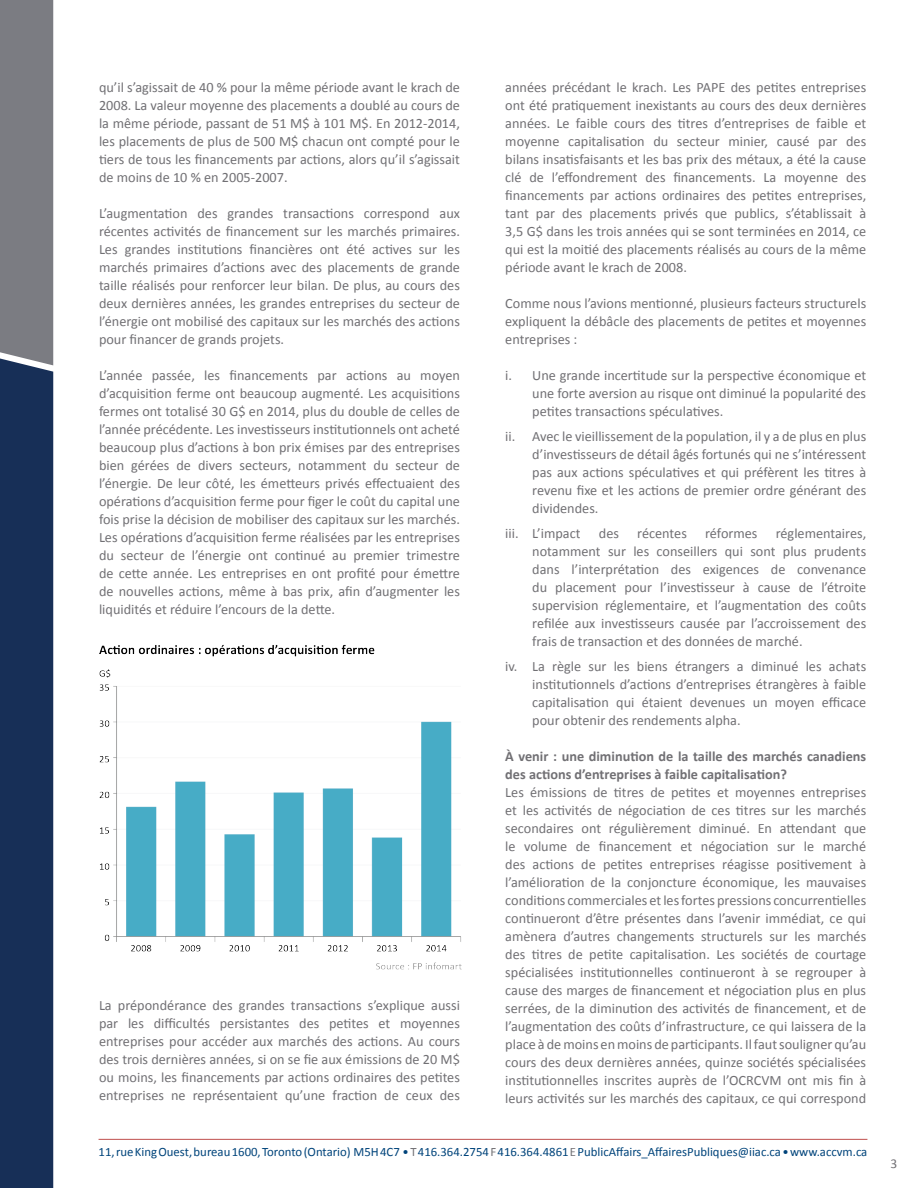
<style>
.page{position:relative;width:918px;height:1188px;background:#fff}
.page>*{position:absolute;margin:0;border:0;box-sizing:border-box;transform-origin:0 0}
.President_Letter{font:14.25px/18px "Calibri";color:#717074;text-align:justify}
.President_Letter-2{font:700 14.25px/18px "Calibri";color:#717074}
.t1{font:13.5px "Calibri";color:#717074}
.t2{font:12.75px "Calibri";color:#00447b}
.s1{color:#717074}
</style>
<div class="page">
<hr style="left:99px;top:1139px;width:768px;height:1px;background:#bf4f4d">
<div style="left:0;top:365px;width:53px;height:823px;background:#172f57"></div>
<div style="left:0;top:0;width:53px;height:365px;background:#7b7c82"></div>
<img style="left:99px;top:644px;width:362px;height:326px">
<p class="President_Letter" style="left:99px;top:79px;width:363px">qu’il s’agissait de 40 % pour la même période avant le krach de 2008. La valeur moyenne des placements a doublé au cours de la même période, passant de 51 M$ à 101 M$. En 2012-2014, les placements de plus de 500 M$ chacun ont compté pour le tiers de tous les financements par actions, alors qu’il s’agissait de moins de 10 % en 2005-2007.</p>
<p class="President_Letter" style="left:99px;top:205px;width:363px">L’augmentation des grandes transactions correspond aux récentes activités de financement sur les marchés primaires.<br>Les grandes institutions financières ont été actives sur les marchés primaires d’actions avec des placements de grande taille réalisés pour renforcer leur bilan. De plus, au cours des deux dernières années, les grandes entreprises du secteur de l’énergie ont mobilisé des capitaux sur les marchés des actions pour financer de grands projets.</p>
<p class="President_Letter" style="left:99px;top:367px;width:362px">L’année passée, les financements par actions au moyen d’acquisition ferme ont beaucoup augmenté. Les acquisitions fermes ont totalisé 30 G$ en 2014, plus du double de celles de l’année précédente. Les investisseurs institutionnels ont acheté beaucoup plus d’actions à bon prix émises par des entreprises bien gérées de divers secteurs, notamment du secteur de l’énergie. De leur côté, les émetteurs privés effectuaient des opérations d’acquisition ferme pour figer le coût du capital une fois prise la décision de mobiliser des capitaux sur les marchés.<br>Les opérations d’acquisition ferme réalisées par les entreprises du secteur de l’énergie ont continué au premier trimestre de cette année. Les entreprises en ont profité pour émettre de nouvelles actions, même à bas prix, afin d’augmenter les liquidités et réduire l’encours de la dette.</p>
<p class="President_Letter" style="left:99px;top:997px;width:362px">La prépondérance des grandes transactions s’explique aussi par les difficultés persistantes des petites et moyennes entreprises pour accéder aux marchés des actions. Au cours des trois dernières années, si on se fie aux émissions de 20 M$ ou moins, les financements par actions ordinaires des petites entreprises ne représentaient qu’une fraction de ceux des</p>
<p class="President_Letter" style="left:505px;top:79px;width:363px">années précédant le krach. Les PAPE des petites entreprises ont été pratiquement inexistants au cours des deux dernières années. Le faible cours des titres d’entreprises de faible et moyenne capitalisation du secteur minier, causé par des bilans insatisfaisants et les bas prix des métaux, a été la cause clé de l’effondrement des financements. La moyenne des financements par actions ordinaires des petites entreprises, tant par des placements privés que publics, s’établissait à 3,5 G$ dans les trois années qui se sont terminées en 2014, ce qui est la moitié des placements réalisés au cours de la même période avant le krach de 2008.</p>
<p class="President_Letter" style="left:505px;top:295px;width:362px">Comme nous l’avions mentionné, plusieurs facteurs structurels expliquent la débâcle des placements de petites et moyennes entreprises :</p>
<p class="President_Letter" style="left:532px;top:367px;width:335px;text-indent:-27px">i. Une grande incertitude sur la perspective économique et une forte aversion au risque ont diminué la popularité des petites transactions spéculatives.</p>
<p class="President_Letter" style="left:532px;top:427px;width:335px;text-indent:-27px">ii. Avec le vieillissement de la population, il y a de plus en plus d’investisseurs de détail âgés fortunés qui ne s’intéressent pas aux actions spéculatives et qui préfèrent les titres à revenu fixe et les actions de premier ordre générant des dividendes.</p>
<p class="President_Letter" style="left:505px;top:524px;width:77px">iii. L’impact</p>
<p class="President_Letter" style="left:599px;top:524px;width:22px">des</p>
<p class="President_Letter" style="left:637px;top:524px;width:51px">récentes</p>
<p class="President_Letter" style="left:705px;top:524px;width:54px">réformes</p>
<p class="President_Letter" style="left:532px;top:524px;width:335px;text-indent:244px">réglementaires, notamment sur les conseillers qui sont plus prudents dans l’interprétation des exigences de convenance du placement pour l’investisseur à cause de l’étroite supervision réglementaire, et l’augmentation des coûts refilée aux investisseurs causée par l’accroissement des frais de transaction et des données de marché.</p>
<p class="President_Letter" style="left:532px;top:657px;width:335px;text-indent:-27px">iv. La règle sur les biens étrangers a diminué les achats institutionnels d’actions d’entreprises étrangères à faible capitalisation qui étaient devenues un moyen efficace pour obtenir des rendements alpha.</p>
<p class="President_Letter-2" style="left:505px;top:747px;width:362px">À venir : une diminution de la taille des marchés canadiens des actions d’entreprises à faible capitalisation?</p>
<p class="President_Letter" style="left:505px;top:783px;width:363px">Les émissions de titres de petites et moyennes entreprises et les activités de négociation de ces titres sur les marchés secondaires ont régulièrement diminué. En attendant que le volume de financement et négociation sur le marché des actions de petites entreprises réagisse positivement à l’amélioration de la conjoncture économique, les mauvaises conditions commerciales et les fortes pressions concurrentielles continueront d’être présentes dans l’avenir immédiat, ce qui amènera d’autres changements structurels sur les marchés des titres de petite capitalisation. Les sociétés de courtage spécialisées institutionnelles continueront à se regrouper à cause des marges de financement et négociation plus en plus serrées, de la diminution des activités de financement, et de l’augmentation des coûts d’infrastructure, ce qui laissera de la place à de moins en moins de participants. Il faut souligner qu’au cours des deux dernières années, quinze sociétés spécialisées institutionnelles inscrites auprès de l’OCRCVM ont mis fin à leurs activités sur les marchés des capitaux, ce qui correspond</p>
<p class="t2" style="left:99px;top:1144px;width:770px">11, rue King Ouest, bureau 1600, Toronto (Ontario) M5H 4C7 • <span class="s1">T</span> 416.364.2754 <span class="s1">F</span> 416.364.4861 <span class="s1">E</span> PublicAffairs_AffairesPubliques@iiac.ca • www.accvm.ca</p>
<p class="t1" style="left:891px;top:1155px;width:8px">3</p>
</div>
